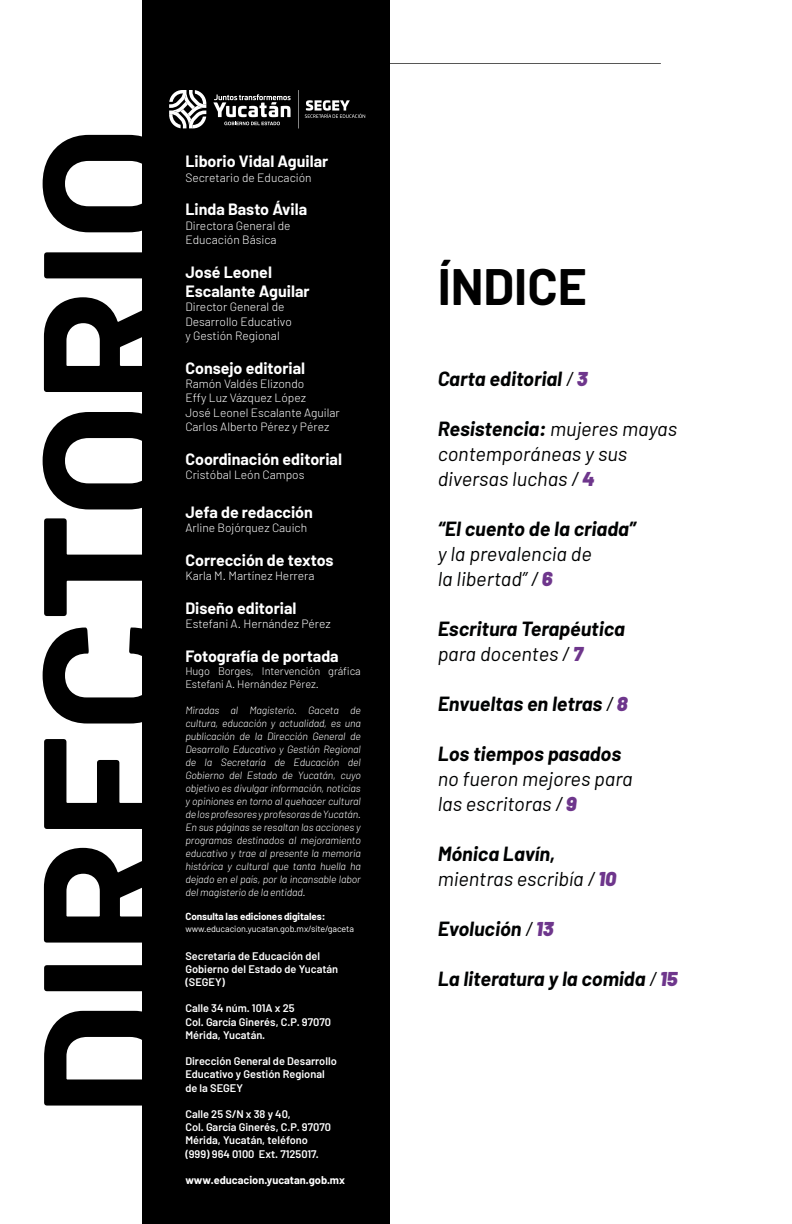
<style>
.page{position:relative;width:792px;height:1224px;background:#fff}
.page>*{position:absolute;margin:0;border:0;box-sizing:border-box;transform-origin:0 0}
.t1{font:700 185px "Barlow";color:#000}
.t2{font:700 50px "Barlow";color:#000}
.t3{font:italic 700 20px/25px "Barlow";color:#010202}
.t4{font:italic 20px/25px "Barlow";color:#010202}
.t5{font:italic 20px/25px "Barlow";color:#000}
.t6{font:700 16px/19.2px "Barlow";color:#fff}
.t7{font:300 12px/14.4px "Barlow";color:#fff}
.t8{font:600 11px/13.2px "Barlow";color:#fff}
.t9{font:300 11px/13.2px "Barlow";letter-spacing:-.01em;color:#fff}
.t10{font:700 11px "Barlow";color:#fff}
.t11{font:italic 300 10.5px/13px "Barlow";letter-spacing:-.01em;color:#fff;text-align:justify}
.t12{font:700 10px "Barlow";letter-spacing:-.01em;color:#fff}
.t13{font:9px "Barlow";letter-spacing:-.01em;color:#fff}
.s1{font-weight:400;color:#000}
.s2{font-weight:900;color:#6e368c}
.s3{font-weight:700;color:#010202}
.s4{color:#010202}
.s5{font-weight:400}
.s6{font-weight:700}
</style>
<div class="page">
<hr style="left:86px;top:63px;width:575px;height:1px;background:#575756">
<div style="left:31px;top:37px;width:149px;height:33px;background:#fff"></div>
<div style="left:143px;top:0;width:247px;height:1224px;background:#000"></div>
<svg style="left:169px;top:90px;width:37px;height:38px"></svg>
<hr style="left:298px;top:90px;width:1px;height:39px;background:#fff">
<svg style="left:305px;top:100px;width:60px;height:18px"></svg>
<svg style="left:213px;top:94px;width:78px;height:31px"></svg>
<h1 class="t1" style="left:-8px;top:1117px;width:992px;rotate:-90deg">DIRECTORIO</h1>
<h3 class="t6" style="left:185px;top:152px;width:144px">Liborio Vidal Aguilar</h3>
<p class="t7" style="left:185px;top:170px;width:128px">Secretario de Educación</p>
<h3 class="t6" style="left:185px;top:200px;width:123px">Linda Basto Ávila</h3>
<p class="t7" style="left:185px;top:218px;width:107px">Directora General de<br>Educación Básica</p>
<h3 class="t6" style="left:185px;top:262px;width:126px">José Leonel<br>Escalante Aguilar</h3>
<p class="t7" style="left:185px;top:299px;width:108px">Director General de<br>Desarrollo Educativo y Gestión Regional</p>
<h3 class="t6" style="left:185px;top:358px;width:121px">Consejo editorial</h3>
<p class="t7" style="left:185px;top:376px;width:156px">Ramón Valdés Elizondo<br>Effy Luz Vázquez López<br>José Leonel Escalante Aguilar<br>Carlos Alberto Pérez y Pérez</p>
<h3 class="t6" style="left:185px;top:449px;width:158px">Coordinación editorial</h3>
<p class="t7" style="left:185px;top:467px;width:121px">Cristóbal León Campos</p>
<h3 class="t6" style="left:185px;top:502px;width:129px">Jefa de redacción</h3>
<p class="t7" style="left:185px;top:520px;width:123px">Arline Bojórquez Cauich</p>
<h3 class="t6" style="left:185px;top:550px;width:150px">Corrección de textos</h3>
<p class="t7" style="left:185px;top:568px;width:131px">Karla M. Martínez Herrera</p>
<h3 class="t6" style="left:185px;top:598px;width:113px">Diseño editorial</h3>
<p class="t7" style="left:185px;top:616px;width:147px">Estefani A. Hernández Pérez</p>
<h3 class="t6" style="left:185px;top:646px;width:155px">Fotografía de portada</h3>
<p class="t9" style="left:185px;top:664px;width:177px">Hugo Borges, Intervención gráfica<br>Estefani A. Hernández Pérez.</p>
<p class="t11" style="left:185px;top:703px;width:177px">Miradas al Magisterio. Gaceta de cultura, educación y actualidad, es una publicación de la Dirección General de Desarrollo Educativo y Gestión Regional de la Secretaría de Educación del Gobierno del Estado de Yucatán, cuyo objetivo es divulgar información, noticias y opiniones en torno al quehacer cultural de los profesores y profesoras de Yucatán.<br>En sus páginas se resaltan las acciones y programas destinados al mejoramiento educativo y trae al presente la memoria histórica y cultural que tanta huella ha dejado en el país, por la incansable labor del magisterio de la entidad.</p>
<p class="t12" style="left:185px;top:910px;width:141px">Consulta las ediciones digitales:</p>
<p class="t13" style="left:185px;top:923px;width:170px">www.educacion.yucatan.gob.mx/site/gaceta</p>
<p class="t8" style="left:185px;top:949px;width:154px">Secretaría de Educación del<br>Gobierno del Estado de Yucatán (SEGEY)</p>
<p class="t8" style="left:185px;top:1002px;width:147px">Calle 34 núm. 101A x 25<br>Col. García Ginerés, C.P. 97070<br>Mérida, Yucatán.</p>
<p class="t8" style="left:185px;top:1055px;width:153px">Dirección General de Desarrollo<br>Educativo y Gestión Regional de la SEGEY</p>
<p class="t8" style="left:185px;top:1107px;width:147px">Calle 25 S/N x 38 y 40,<br>Col. García Ginerés, C.P. 97070<br>Mérida, Yucatán, teléfono (999) 964 0100 Ext. 7125017.</p>
<p class="t10" style="left:185px;top:1173px;width:161px">www.educacion.yucatan.gob.mx</p>
<h2 class="t2" style="left:438px;top:256px;width:151px">ÍNDICE</h2>
<h3 class="t3" style="left:438px;top:366px;width:151px">Carta editorial <span class="s1">/</span> <span class="s2">3</span></h3>
<h3 class="t5" style="left:438px;top:416px;width:241px"><span class="s3">Resistencia:</span> mujeres mayas contemporáneas y sus diversas luchas <span class="s4">/</span> <span class="s2">4</span></h3>
<h3 class="t3" style="left:438px;top:516px;width:200px">“El cuento de la criada”</h3>
<h3 class="t4" style="left:438px;top:541px;width:156px">y la prevalencia de la libertad” / <span class="s2">6</span></h3>
<h3 class="t3" style="left:438px;top:616px;width:189px">Escritura Terapéutica <span class="s5">para docentes /</span> <span class="s2">7</span></h3>
<h3 class="t3" style="left:438px;top:691px;width:192px">Envueltas en letras <span class="s5">/</span> <span class="s2">8</span></h3>
<h3 class="t3" style="left:438px;top:741px;width:185px">Los tiempos pasados</h3>
<h3 class="t4" style="left:438px;top:766px;width:197px">no fueron mejores para las escritoras / <span class="s2">9</span></h3>
<h3 class="t4" style="left:438px;top:841px;width:180px"><span class="s6">Mónica Lavín, </span>mientras escribía / <span class="s2">10</span></h3>
<h3 class="t3" style="left:438px;top:916px;width:117px">Evolución <span class="s5">/</span> <span class="s2">13</span></h3>
<h3 class="t3" style="left:438px;top:966px;width:241px">La literatura y la comida <span class="s5">/</span> <span class="s2">15</span></h3>
</div>
